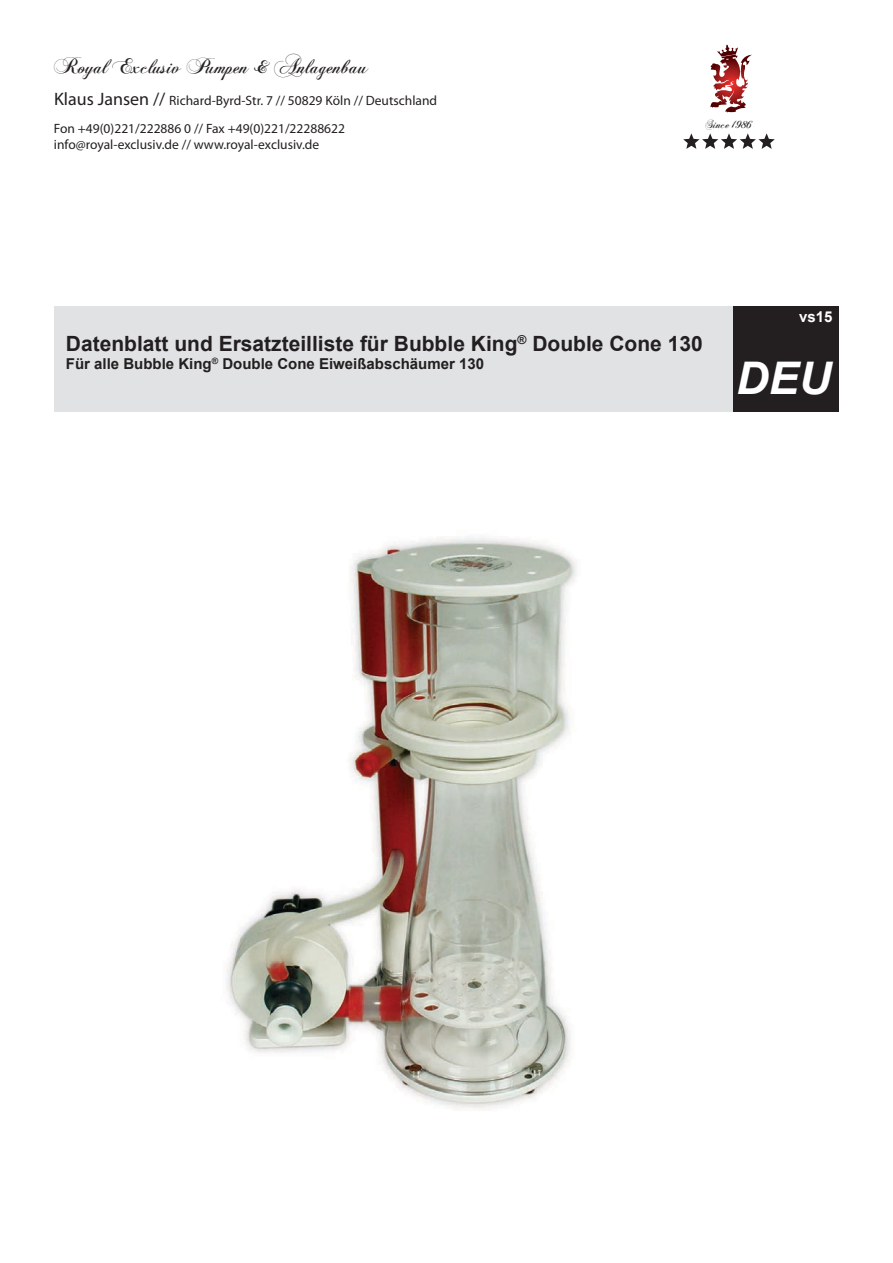
<style>
.page{position:relative;width:893px;height:1263px;background:#fff}
.page>*{position:absolute;margin:0;border:0;box-sizing:border-box;transform-origin:0 0}
.t1{font:italic 700 45px "Arial";color:#fff}
.t2{font:700 21px "Arial";color:#231f20}
.t3{font:21px "Chopin Script";color:#231f20}
.t4{font:700 15px "Arial";color:#231f20}
.t5{font:700 15px "Arial";color:#fff}
.t6{font:13.5px/28.2px "Myriad Pro";color:#231f20}
.t7{font:12px "Chopin Script";color:#231f20}
.s1{font-size:22.5px}
.s2{font-size:18px}
</style>
<div class="page">
<div style="left:54px;top:306px;width:785px;height:105px;background:#e1e2e4"></div>
<div style="left:733px;top:306px;width:105px;height:105px;background:#231f20"></div>
<svg style="left:683px;top:133px;width:92px;height:16px"></svg>
<svg style="left:710px;top:45px;width:28px;height:63px"></svg>
<img style="left:226px;top:537px;width:351px;height:574px">
<h2 class="t3" style="left:54px;top:54px;width:316px"><span class="s1">R</span>oyal <span class="s1">E</span>xclusiv <span class="s1">P</span>umpen <span class="s2">&amp;</span> <span class="s1">A</span>nlagenbau</h2>
<p class="t6" style="left:54px;top:86px;width:385px"><span class="s2">Klaus Jansen //</span> Richard-Byrd-Str. 7 // 50829 Köln // Deutschland<br>Fon +49(0)221/222886 0 // Fax +49(0)221/22288622</p>
<p class="t6" style="left:54px;top:131px;width:267px">info@royal-exclusiv.de // www.royal-exclusiv.de</p>
<p class="t7" style="left:705px;top:117px;width:49px">Since 1986</p>
<p class="t5" style="left:799px;top:307px;width:35px">vs15</p>
<h2 class="t2" style="left:66px;top:330px;width:638px">Datenblatt und Ersatzteilliste für Bubble King<sup>®</sup> Double Cone 130</h2>
<p class="t4" style="left:66px;top:354px;width:420px">Für alle Bubble King<sup>®</sup> Double Cone Eiweißabschäumer 130</p>
<h1 class="t1" style="left:736px;top:349px;width:96px">DEU</h1>
</div>
